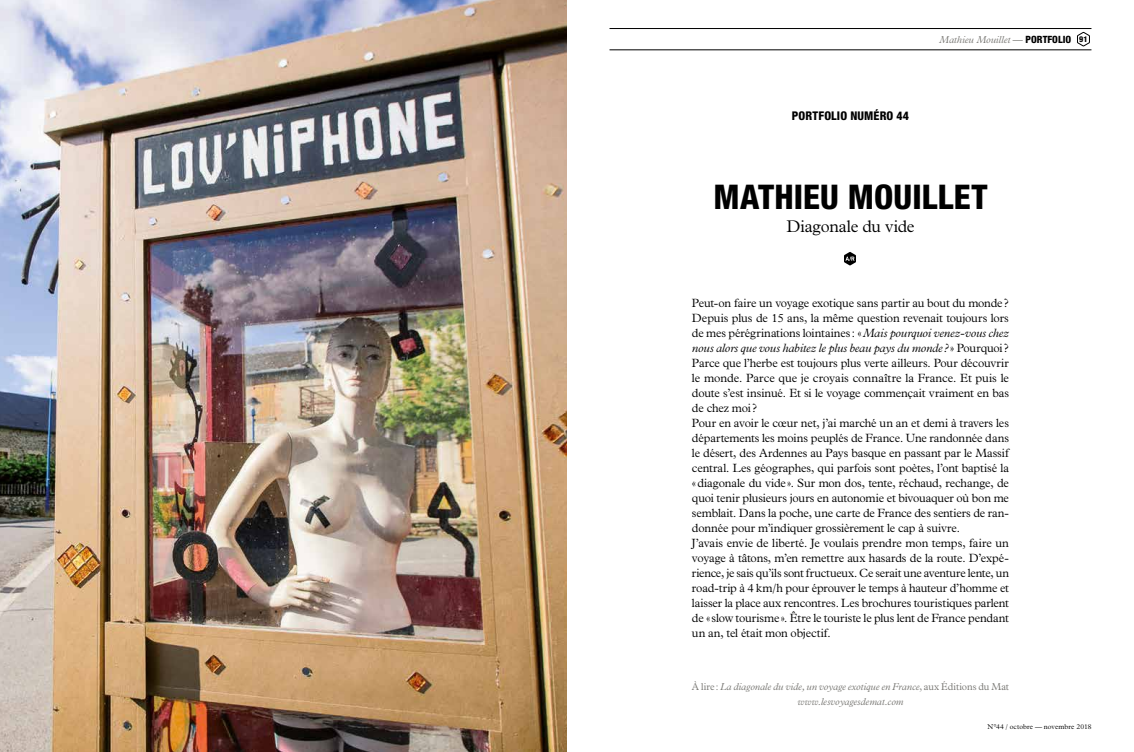
<style>
.page{position:relative;width:1134px;height:752px;background:#fff}
.page>*{position:absolute;margin:0;border:0;box-sizing:border-box;transform-origin:0 0}
.t1{font:800 condensed 34px "Helvetica Neue";letter-spacing:.005em;color:#000}
.t2{font:300 17px "Plantin";letter-spacing:-.01em;color:#000}
.t3{font:300 12px/15px "Plantin";letter-spacing:-.015em;color:#000}
.t4{font:800 condensed 12px "Helvetica Neue";letter-spacing:.01em;color:#000}
.t5{font:italic 300 10px/15px "Plantin";letter-spacing:-.005em;color:#767571;text-align:center}
.t6{font:800 condensed 8px "Helvetica Neue";color:#000}
.t7{font:300 7px "Plantin";letter-spacing:.015em;color:#000}
.s1{font-family:"Helvetica Neue";font-weight:800;font-style:normal;font-stretch:condensed;color:#000}
.s2{font-style:italic}
.s3{font-style:normal}
</style>
<div class="page">
<hr style="left:609px;top:50px;width:482px;height:1px;background:#000">
<hr style="left:609px;top:28px;width:482px;height:1px;background:#000">
<svg style="left:1077px;top:32px;width:13px;height:14px"></svg>
<img style="left:0;top:0;width:567px;height:751px">
<svg style="left:844px;top:252px;width:12px;height:13px"></svg>
<p class="t5" style="left:939px;top:33px;width:133px">Mathieu Mouillet — <span class="s1">PORTFOLIO</span></p>
<p class="t6" style="left:1079px;top:34px;width:10px">91</p>
<p class="t4" style="left:792px;top:108px;width:119px">PORTFOLIO NUMÉRO 44</p>
<h1 class="t1" style="left:713px;top:176px;width:276px">MATHIEU MOUILLET</h1>
<h2 class="t2" style="left:786px;top:216px;width:130px">Diagonale du vide</h2>
<p class="t3" style="left:692px;top:295px;width:319px">Peut-on faire un voyage exotique sans partir au bout du monde?<br>Depuis plus de 15 ans, la même question revenait toujours lors de mes pérégrinations lointaines: «<span class="s2">Mais pourquoi venez-vous chez nous alors que vous habitez le plus beau pays du monde ?</span>» Pourquoi?<br>Parce que l’herbe est toujours plus verte ailleurs. Pour découvrir le monde. Parce que je croyais connaître la France. Et puis le doute s’est insinué. Et si le voyage commençait vraiment en bas de chez moi?<br>Pour en avoir le cœur net, j’ai marché un an et demi à travers les départements les moins peuplés de France. Une randonnée dans le désert, des Ardennes au Pays basque en passant par le Massif central. Les géographes, qui parfois sont poètes, l’ont baptisé la «diagonale du vide». Sur mon dos, tente, réchaud, rechange, de quoi tenir plusieurs jours en autonomie et bivouaquer où bon me semblait. Dans la poche, une carte de France des sentiers de ran&shy;donnée pour m’indiquer grossièrement le cap à suivre.<br>J’avais envie de liberté. Je voulais prendre mon temps, faire un voyage à tâtons, m’en remettre aux hasards de la route. D’expé&shy;rience, je sais qu’ils sont fructueux. Ce serait une aventure lente, un road-trip à 4 km/h pour éprouver le temps à hauteur d’homme et laisser la place aux rencontres. Les brochures touristiques parlent de «slow tourisme». Être le touriste le plus lent de France pendant un an, tel était mon objectif.</p>
<p class="t5" style="left:692px;top:679px;width:318px"><span class="s3">À lire:</span> La diagonale du vide, un voyage exotique en France<span class="s3">, aux Éditions du Mat </span>www.lesvoyagesdemat.com</p>
<p class="t7" style="left:987px;top:722px;width:105px">N°44 / octobre — novembre 2018</p>
</div>
